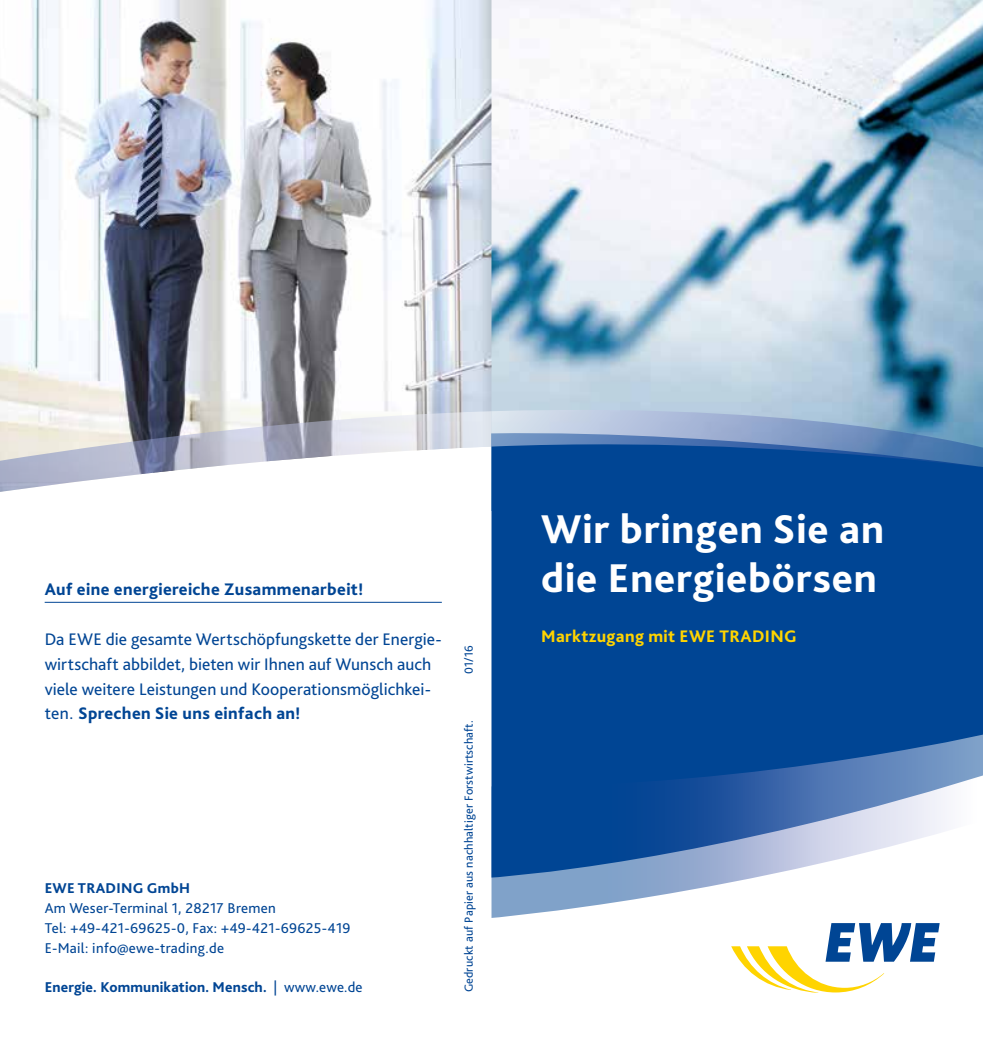
<style>
.page{position:relative;width:983px;height:1042px;background:#fff}
.page>*{position:absolute;margin:0;border:0;box-sizing:border-box;transform-origin:0 0}
.t1{font:800 42px/49.5px "Bliss 2";letter-spacing:.02em;color:#fff}
.t2{font:17.5px/24.8px "Bliss 2";letter-spacing:.005em;color:#004594}
.t3{font:800 17.5px "Bliss 2";letter-spacing:.02em;color:#004594}
.t4{font:800 17.5px "Bliss 2";letter-spacing:.02em;color:#ffd400}
.t5{font:14.88px/19.8px "Bliss 2";letter-spacing:.02em;color:#004594}
.t6{font:800 14.88px "Bliss 2";letter-spacing:.01em;color:#004594}
.t7{font:12.25px "Bliss 2";letter-spacing:.01em;color:#004594}
.s1{font-weight:800}
.s2{font-weight:400}
</style>
<div class="page">
<img style="left:491px;top:0;width:491px;height:410px">
<img style="left:0;top:0;width:491px;height:411px">
<svg style="left:0;top:411px;width:491px;height:81px"></svg>
<div style="left:491px;top:471px;width:491px;height:257px;background:#004594"></div>
<svg style="left:491px;top:728px;width:491px;height:190px"></svg>
<svg style="left:491px;top:410px;width:491px;height:61px;background:#5682b6"></svg>
<hr style="left:45px;top:602px;width:396px;height:1px;background:#004594">
<svg style="left:731px;top:923px;width:208px;height:70px"></svg>
<p class="t3" style="left:45px;top:579px;width:320px">Auf eine energiereiche Zusammenarbeit!</p>
<p class="t2" style="left:45px;top:626px;width:398px">Da EWE die gesamte Wertschöpfungskette der Energie&shy;wirtschaft abbildet, bieten wir Ihnen auf Wunsch auch viele weitere Leistungen und Kooperationsmöglichkei&shy;ten. <span class="s1">Sprechen Sie uns einfach an!</span></p>
<p class="t6" style="left:45px;top:879px;width:147px">EWE TRADING GmbH</p>
<p class="t5" style="left:45px;top:898px;width:307px">Am Weser-Terminal 1, 28217 Bremen<br>Tel: +49-421-69625-0, Fax: +49-421-69625-419<br>E-Mail: info@ewe-trading.de</p>
<p class="t6" style="left:45px;top:978px;width:319px">Energie. Kommunikation. Mensch. <span class="s2">| www.ewe.de</span></p>
<p class="t7" style="left:461px;top:674px;width:30px;rotate:-90deg">01/16</p>
<p class="t7" style="left:461px;top:992px;width:273px;rotate:-90deg">Gedruckt auf Papier aus nachhaltiger Forstwirtschaft.</p>
<h1 class="t1" style="left:541px;top:503px;width:344px">Wir bringen Sie an die Energiebörsen</h1>
<p class="t4" style="left:541px;top:625px;width:257px">Marktzugang mit EWE TRADING</p>
</div>
